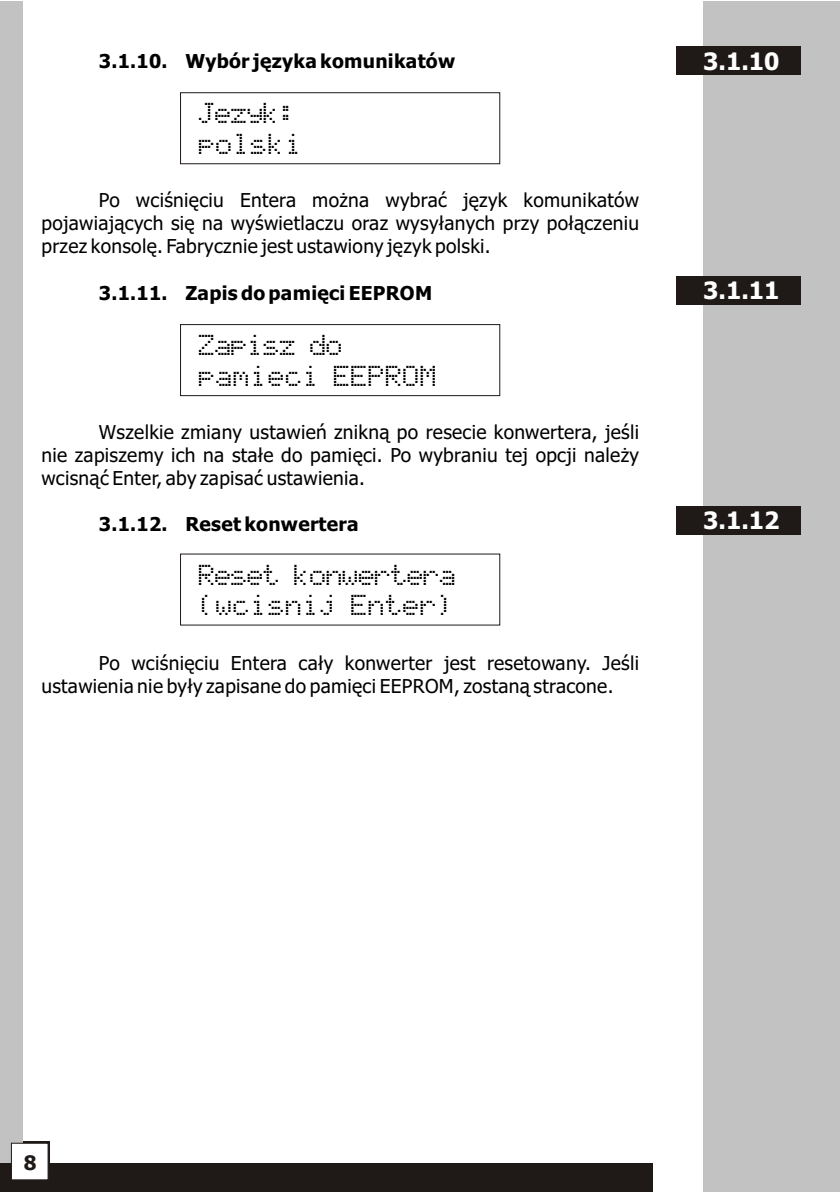
<style>
.page{position:relative;width:840px;height:1192px;background:#fff}
.page>*{position:absolute;margin:0;border:0;box-sizing:border-box;transform-origin:0 0}
.t1{font:24px/30.2px "LCD Display Grid";letter-spacing:.05em;color:#000}
.t2{font:24px/30.2px "LCD Display Grid";color:#000}
.t3{font:700 24px "Tahoma";color:#fff}
.t4{font:700 20px "Tahoma";color:#1f1a17}
.t5{font:19.2px/23.2px "Tahoma";letter-spacing:.015em;color:#000;text-align:justify}
.t6{font:700 19.2px "Tahoma";letter-spacing:.015em;color:#000}
</style>
<div class="page">
<div style="left:4px;top:1141px;width:46px;height:47px;background:#1f1a17"></div>
<div style="left:703px;top:1px;width:137px;height:1191px;background:#c2c2c2"></div>
<div style="left:0;top:1px;width:23px;height:1191px;background:#c2c2c2"></div>
<div style="left:0;top:1164px;width:653px;height:28px;background:#1f1a17"></div>
<div style="left:11px;top:1143px;width:37px;height:37px;background:#fff;border:1px solid #1f1a17"></div>
<div style="left:676px;top:277px;width:124px;height:28px;background:#1f1a17"></div>
<div style="left:180px;top:324px;width:320px;height:72px;border:1px solid #1f1a17"></div>
<div style="left:180px;top:93px;width:320px;height:71px;border:1px solid #1f1a17"></div>
<div style="left:676px;top:47px;width:124px;height:28px;background:#1f1a17"></div>
<div style="left:676px;top:506px;width:124px;height:28px;background:#1f1a17"></div>
<p class="t6" style="left:99px;top:53px;width:358px">3.1.10. Wybór jêzyka komunikatów</p>
<p class="t1" style="left:199px;top:100px;width:105px">Jezyk: polski</p>
<p class="t5" style="left:41px;top:190px;width:599px;text-indent:58px">Po wciœniêciu Entera mo¿na wybraæ jêzyk komunikatów pojawiaj¹cych siê na wyœwietlaczu oraz wysy³anych przy po³¹czeniu przez konsolê. Fabrycznie jest ustawiony jêzyk polski.</p>
<p class="t6" style="left:99px;top:285px;width:335px">3.1.11. Zapis do pamiêci EEPROM</p>
<p class="t1" style="left:199px;top:332px;width:239px">Zapisz do pamieci EEPROM</p>
<p class="t5" style="left:41px;top:422px;width:599px;text-indent:58px">Wszelkie zmiany ustawieñ znikn¹ po resecie konwertera, jeœli nie zapiszemy ich na sta³e do pamiêci. Po wybraniu tej opcji nale¿y wcisn¹æ Enter, aby zapisaæ ustawienia.</p>
<p class="t6" style="left:99px;top:517px;width:261px">3.1.12. Reset konwertera</p>
<p class="t2" style="left:199px;top:561px;width:258px">Reset konwertera (wcisnij Enter)</p>
<p class="t5" style="left:41px;top:653px;width:599px;text-indent:58px">Po wciœniêciu Entera ca³y konwerter jest resetowany. Jeœli ustawienia nie by³y zapisane do pamiêci EEPROM, zostan¹ stracone.</p>
<p class="t3" style="left:703px;top:51px;width:78px">3.1.10</p>
<p class="t3" style="left:703px;top:281px;width:78px">3.1.11</p>
<p class="t3" style="left:703px;top:511px;width:78px">3.1.12</p>
<p class="t4" style="left:24px;top:1155px;width:14px">8</p>
</div>
